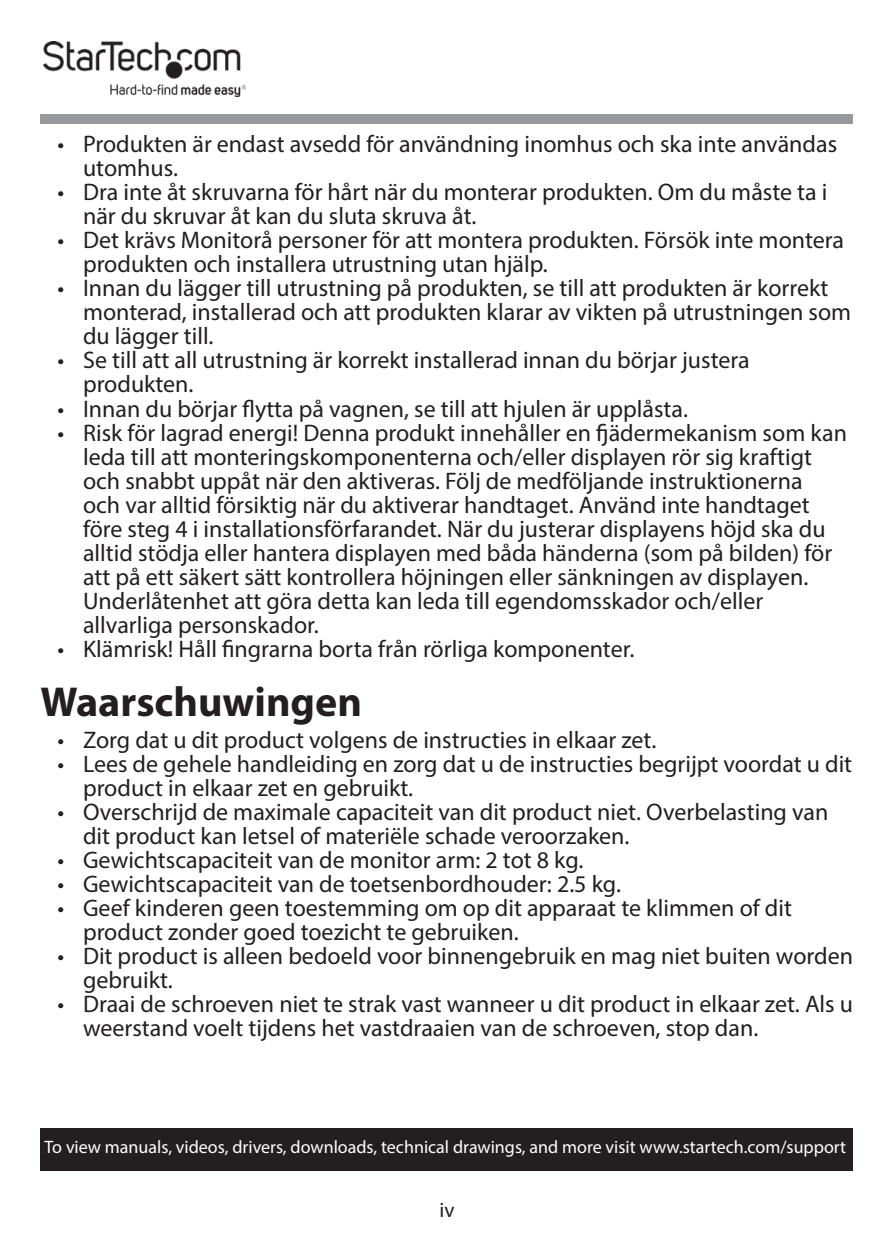
<style>
.page{position:relative;width:893px;height:1259px;background:#fff}
.page>*{position:absolute;margin:0;border:0;box-sizing:border-box;transform-origin:0 0}
.t1{font:700 42px "Myriad Pro";color:#231f20}
.t2{font:24px/24px "Myriad Pro";color:#231f20}
.t3{font:21px "Myriad Pro";color:#231f20}
.t4{font:18px "Myriad Pro";color:#fff}
</style>
<div class="page">
<img style="left:43px;top:42px;width:203px;height:55px">
<div style="left:40px;top:1128px;width:812px;height:42px;background:#231f20"></div>
<div style="left:40px;top:115px;width:812px;height:9px;background:#97999c"></div>
<p class="t2" style="left:83px;top:132px;width:756px;text-indent:-26px">• Produkten är endast avsedd för användning inomhus och ska inte användas utomhus.</p>
<p class="t2" style="left:83px;top:180px;width:746px;text-indent:-26px">• Dra inte åt skruvarna för hårt när du monterar produkten. Om du måste ta i när du skruvar åt kan du sluta skruva åt.</p>
<p class="t2" style="left:83px;top:228px;width:763px;text-indent:-26px">• Det krävs Monitorå personer för att montera produkten. Försök inte montera produkten och installera utrustning utan hjälp.</p>
<p class="t2" style="left:83px;top:276px;width:770px;text-indent:-26px">• Innan du lägger till utrustning på produkten, se till att produkten är korrekt monterad, installerad och att produkten klarar av vikten på utrustningen som du lägger till.</p>
<p class="t2" style="left:83px;top:348px;width:668px;text-indent:-26px">• Se till att all utrustning är korrekt installerad innan du börjar justera produkten.</p>
<p class="t2" style="left:58px;top:396px;width:632px">• Innan du börjar flytta på vagnen, se till att hjulen är upplåsta.</p>
<p class="t2" style="left:83px;top:420px;width:765px;text-indent:-26px">• Risk för lagrad energi! Denna produkt innehåller en fjädermekanism som kan leda till att monteringskomponenterna och/eller displayen rör sig kraftigt och snabbt uppåt när den aktiveras. Följ de medföljande instruktionerna<br>och var alltid försiktig när du aktiverar handtaget. Använd inte handtaget före steg 4 i installationsförfarandet. När du justerar displayens höjd ska du alltid stödja eller hantera displayen med båda händerna (som på bilden) för att på ett säkert sätt kontrollera höjningen eller sänkningen av displayen.<br>Underlåtenhet att göra detta kan leda till egendomsskador och/eller allvarliga personskador.</p>
<p class="t2" style="left:58px;top:636px;width:578px">• Klämrisk! Håll fingrarna borta från rörliga komponenter.</p>
<h1 class="t1" style="left:40px;top:674px;width:323px">Waarschuwingen</h1>
<p class="t2" style="left:58px;top:727px;width:600px">• Zorg dat u dit product volgens de instructies in elkaar zet.</p>
<p class="t2" style="left:83px;top:751px;width:771px;text-indent:-26px">• Lees de gehele handleiding en zorg dat u de instructies begrijpt voordat u dit product in elkaar zet en gebruikt.</p>
<p class="t2" style="left:83px;top:799px;width:747px;text-indent:-26px">• Overschrijd de maximale capaciteit van dit product niet. Overbelasting van dit product kan letsel of materiële schade veroorzaken.</p>
<p class="t2" style="left:58px;top:847px;width:528px">• Gewichtscapaciteit van de monitor arm: 2 tot 8 kg.</p>
<p class="t2" style="left:58px;top:871px;width:565px">• Gewichtscapaciteit van de toetsenbordhouder: 2.5 kg.</p>
<p class="t2" style="left:83px;top:895px;width:710px;text-indent:-26px">• Geef kinderen geen toestemming om op dit apparaat te klimmen of dit product zonder goed toezicht te gebruiken.</p>
<p class="t2" style="left:83px;top:943px;width:771px;text-indent:-26px">• Dit product is alleen bedoeld voor binnengebruik en mag niet buiten worden gebruikt.</p>
<p class="t2" style="left:83px;top:991px;width:772px;text-indent:-26px">• Draai de schroeven niet te strak vast wanneer u dit product in elkaar zet. Als u weerstand voelt tijdens het vastdraaien van de schroeven, stop dan.</p>
<p class="t4" style="left:45px;top:1135px;width:803px">To view manuals, videos, drivers, downloads, technical drawings, and more visit www.startech.com/support</p>
<p class="t3" style="left:439px;top:1197px;width:17px">iv</p>
</div>
